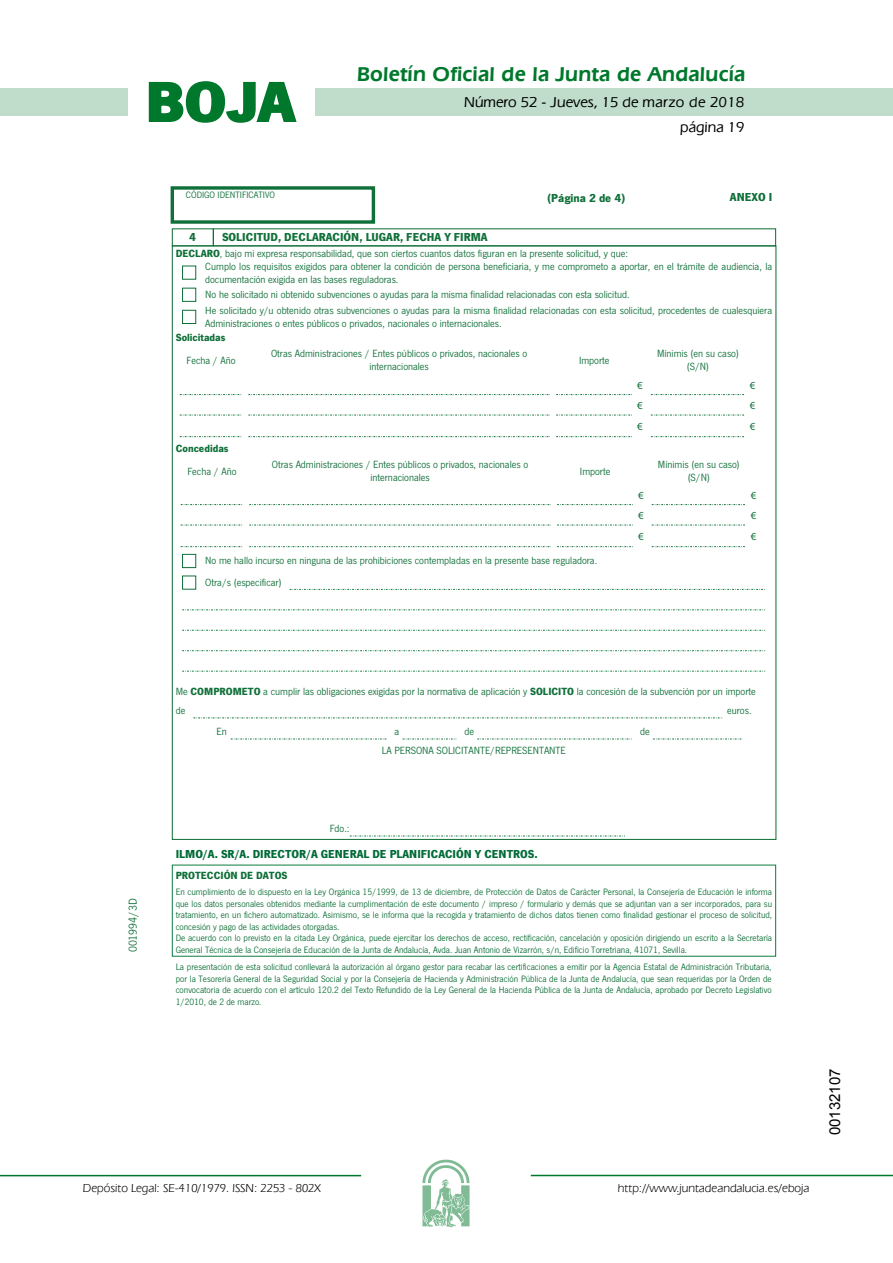
<style>
.page{position:relative;width:893px;height:1263px;background:#fff}
.page>*{position:absolute;margin:0;border:0;box-sizing:border-box;transform-origin:0 0}
.t1{font:700 57.75px "News Got T";color:#00782c;scale:1.14 1}
.t2{font:600 21px "Eras IT Cby BT";letter-spacing:.01em;color:#00782c}
.t3{font:500 15px/24.5px "Eras IT Cby BT";color:#000;text-align:right}
.t4{font:15px "Arial";color:#000}
.t5{font:12px "Eras IT Cby BT";color:#000}
.t6{font:700 12px "News Got T";color:#107039}
.t7{font:700 12px "News Got T";color:#006b37}
.t8{font:12px "News Got T";color:#107039}
.t9{font:10.8px/13px "News Got T";color:#107039;text-align:center}
.t10{font:700 10.8px "News Got T";color:#107039}
.t11{font:10.8px "Myriad Pro";color:#107039}
.t12{font:9.6px/11.6px "News Got T";color:#107039}
.s1{font-weight:700}
</style>
<div class="page">
<div style="left:315px;top:88px;width:577px;height:28px;background:#bfddca"></div>
<div style="left:0;top:88px;width:128px;height:28px;background:#bfddca"></div>
<hr style="left:0;top:1175px;width:361px;height:1px;background:#00782c">
<svg style="left:422px;top:1159px;width:47px;height:68px"></svg>
<hr style="left:531px;top:1175px;width:361px;height:1px;background:#00782c">
<svg style="left:148px;top:81px;width:149px;height:42px"></svg>
<div style="left:171px;top:186px;width:204px;height:38px;border:3px solid #107039"></div>
<div style="left:182px;top:266px;width:14px;height:14px;border:1px solid #107039"></div>
<div style="left:182px;top:288px;width:14px;height:14px;border:1px solid #107039"></div>
<div style="left:182px;top:310px;width:14px;height:14px;border:1px solid #107039"></div>
<svg style="left:180px;top:394px;width:62px;height:1px"></svg>
<svg style="left:248px;top:394px;width:302px;height:1px"></svg>
<svg style="left:556px;top:394px;width:76px;height:1px"></svg>
<svg style="left:650px;top:394px;width:94px;height:1px"></svg>
<svg style="left:180px;top:415px;width:62px;height:1px"></svg>
<svg style="left:248px;top:415px;width:302px;height:1px"></svg>
<svg style="left:556px;top:415px;width:76px;height:1px"></svg>
<svg style="left:650px;top:415px;width:94px;height:1px"></svg>
<svg style="left:180px;top:436px;width:62px;height:1px"></svg>
<svg style="left:248px;top:436px;width:302px;height:1px"></svg>
<svg style="left:556px;top:436px;width:76px;height:1px"></svg>
<svg style="left:650px;top:436px;width:94px;height:1px"></svg>
<svg style="left:181px;top:504px;width:62px;height:1px"></svg>
<svg style="left:249px;top:504px;width:302px;height:1px"></svg>
<svg style="left:557px;top:504px;width:76px;height:1px"></svg>
<svg style="left:651px;top:504px;width:94px;height:1px"></svg>
<svg style="left:181px;top:525px;width:61px;height:1px"></svg>
<svg style="left:249px;top:525px;width:302px;height:1px"></svg>
<svg style="left:557px;top:525px;width:76px;height:1px"></svg>
<svg style="left:651px;top:525px;width:94px;height:1px"></svg>
<svg style="left:181px;top:546px;width:62px;height:1px"></svg>
<svg style="left:249px;top:546px;width:302px;height:1px"></svg>
<svg style="left:557px;top:546px;width:76px;height:1px"></svg>
<svg style="left:651px;top:546px;width:94px;height:1px"></svg>
<div style="left:182px;top:576px;width:14px;height:14px;border:1px solid #107039"></div>
<div style="left:182px;top:554px;width:14px;height:14px;border:1px solid #107039"></div>
<svg style="left:289px;top:589px;width:476px;height:1px"></svg>
<svg style="left:182px;top:610px;width:583px;height:1px"></svg>
<svg style="left:182px;top:630px;width:583px;height:1px"></svg>
<svg style="left:182px;top:650px;width:583px;height:1px"></svg>
<svg style="left:182px;top:671px;width:583px;height:1px"></svg>
<svg style="left:193px;top:718px;width:529px;height:1px"></svg>
<svg style="left:231px;top:739px;width:155px;height:1px"></svg>
<svg style="left:403px;top:739px;width:53px;height:1px"></svg>
<svg style="left:477px;top:739px;width:154px;height:1px"></svg>
<svg style="left:653px;top:739px;width:88px;height:1px"></svg>
<svg style="left:350px;top:836px;width:275px;height:1px"></svg>
<h1 class="t1" style="left:145px;top:68px;width:133px">BOJA</h1>
<h2 class="t2" style="left:357px;top:62px;width:390px">Boletín Oficial de la Junta de Andalucía</h2>
<h3 class="t3" style="left:464px;top:90px;width:282px">Número 52 - Jueves, 15 de marzo de 2018 página 19</h3>
<p class="t12" style="left:186px;top:189px;width:90px">CÓDIGO IDENTIFICATIVO</p>
<p class="t6" style="left:547px;top:191px;width:80px">(Página 2 de 4)</p>
<p class="t6" style="left:730px;top:190px;width:44px">ANEXO I</p>
<p class="t6" style="left:189px;top:230px;width:8px">4</p>
<p class="t6" style="left:222px;top:230px;width:267px">SOLICITUD, DECLARACIÓN, LUGAR, FECHA Y FIRMA</p>
<p class="t9" style="left:205px;top:247px;width:568px;text-align:left;text-indent:-29px"><span class="s1">DECLARO</span>, bajo mi expresa responsabilidad, que son ciertos cuantos datos figuran en la presente solicitud, y que:<br>Cumplo los requisitos exigidos para obtener la condición de persona beneficiaria, y me comprometo a aportar, en el trámite de audiencia, la documentación exigida en las bases reguladoras.</p>
<p class="t9" style="left:205px;top:287px;width:568px;line-height:15.6px;text-align:left">No he solicitado ni obtenido subvenciones o ayudas para la misma finalidad relacionadas con esta solicitud.<br>He solicitado y/u obtenido otras subvenciones o ayudas para la misma finalidad relacionadas con esta solicitud, procedentes de cualesquiera</p>
<p class="t9" style="left:205px;top:317px;width:298px">Administraciones o entes públicos o privados, nacionales o internacionales.</p>
<p class="t10" style="left:176px;top:331px;width:51px">Solicitadas</p>
<p class="t9" style="left:186px;top:354px;width:51px">Fecha / Año</p>
<p class="t9" style="left:271px;top:348px;width:258px">Otras Administraciones / Entes públicos o privados, nacionales o internacionales</p>
<p class="t9" style="left:579px;top:354px;width:32px">Importe</p>
<p class="t9" style="left:657px;top:348px;width:83px">Mínimis (en su caso) (S/N)</p>
<p class="t11" style="left:637px;top:379px;width:7px">€</p>
<p class="t11" style="left:749px;top:379px;width:7px">€</p>
<p class="t11" style="left:637px;top:399px;width:7px">€</p>
<p class="t11" style="left:749px;top:399px;width:7px">€</p>
<p class="t11" style="left:637px;top:420px;width:7px">€</p>
<p class="t11" style="left:749px;top:420px;width:7px">€</p>
<p class="t10" style="left:176px;top:442px;width:54px">Concedidas</p>
<p class="t9" style="left:187px;top:465px;width:51px">Fecha / Año</p>
<p class="t9" style="left:272px;top:458px;width:258px">Otras Administraciones / Entes públicos o privados, nacionales o internacionales</p>
<p class="t9" style="left:580px;top:465px;width:32px">Importe</p>
<p class="t9" style="left:658px;top:458px;width:83px">Mínimis (en su caso) (S/N)</p>
<p class="t11" style="left:638px;top:489px;width:7px">€</p>
<p class="t11" style="left:750px;top:489px;width:7px">€</p>
<p class="t11" style="left:638px;top:509px;width:7px">€</p>
<p class="t11" style="left:750px;top:509px;width:7px">€</p>
<p class="t11" style="left:638px;top:530px;width:7px">€</p>
<p class="t11" style="left:750px;top:530px;width:7px">€</p>
<p class="t9" style="left:205px;top:576px;width:78px">Otra/s (especificar)</p>
<p class="t9" style="left:205px;top:554px;width:393px">No me hallo incurso en ninguna de las prohibiciones contempladas en la presente base reguladora.</p>
<p class="t9" style="left:176px;top:682px;width:581px;line-height:18.9px;text-align:left">Me <span class="s1">COMPROMETO</span> a cumplir las obligaciones exigidas por la normativa de aplicación y <span class="s1">SOLICITO</span> la concesión de la subvención por un importe de</p>
<p class="t9" style="left:727px;top:704px;width:26px">euros.</p>
<p class="t9" style="left:216px;top:725px;width:12px">En</p>
<p class="t9" style="left:394px;top:725px;width:6px">a</p>
<p class="t9" style="left:464px;top:725px;width:11px">de</p>
<p class="t9" style="left:640px;top:725px;width:11px">de</p>
<p class="t9" style="left:382px;top:744px;width:185px">LA PERSONA SOLICITANTE/REPRESENTANTE</p>
<p class="t8" style="left:126px;top:952px;width:55px;rotate:-90deg">001994/3D</p>
<p class="t9" style="left:330px;top:822px;width:21px">Fdo.:</p>
<p class="t7" style="left:176px;top:847px;width:363px">ILMO/A. SR/A. DIRECTOR/A GENERAL DE PLANIFICACIÓN Y CENTROS.</p>
<p class="t10" style="left:176px;top:869px;width:113px">PROTECCIÓN DE DATOS</p>
<p class="t12" style="left:176px;top:886px;width:598px">En cumplimiento de lo dispuesto en la Ley Orgánica 15/1999, de 13 de diciembre, de Protección de Datos de Carácter Personal, la Consejería de Educación le informa que los datos personales obtenidos mediante la cumplimentación de este documento / impreso / formulario y demás que se adjuntan van a ser incorporados, para su tratamiento, en un fichero automatizado. Asimismo, se le informa que la recogida y tratamiento de dichos datos tienen como finalidad gestionar el proceso de solicitud, concesión y pago de las actividades otorgadas.<br>De acuerdo con lo previsto en la citada Ley Orgánica, puede ejercitar los derechos de acceso, rectificación, cancelación y oposición dirigiendo un escrito a la Secretaría General Técnica de la Consejería de Educación de la Junta de Andalucía, Avda. Juan Antonio de Vizarrón, s/n, Edificio Torretriana, 41071, Sevilla.</p>
<p class="t12" style="left:176px;top:962px;width:597px;text-align:justify">La presentación de esta solicitud conllevará la autorización al órgano gestor para recabar las certificaciones a emitir por la Agencia Estatal de Administración Tributaria, por la Tesorería General de la Seguridad Social y por la Consejería de Hacienda y Administración Pública de la Junta de Andalucía, que sean requeridas por la Orden de convocatoria de acuerdo con el artículo 120.2 del Texto Refundido de la Ley General de la Hacienda Pública de la Junta de Andalucía, aprobado por Decreto Legislativo 1/2010, de 2 de marzo.</p>
<p class="t5" style="left:83px;top:1181px;width:239px">Depósito Legal: SE-410/1979. ISSN: 2253 - 802X</p>
<p class="t5" style="left:618px;top:1181px;width:193px">http://www.juntadeandalucia.es/eboja</p>
<h3 class="t4" style="left:825px;top:1135px;width:68px;rotate:-90deg">00132107</h3>
</div>
